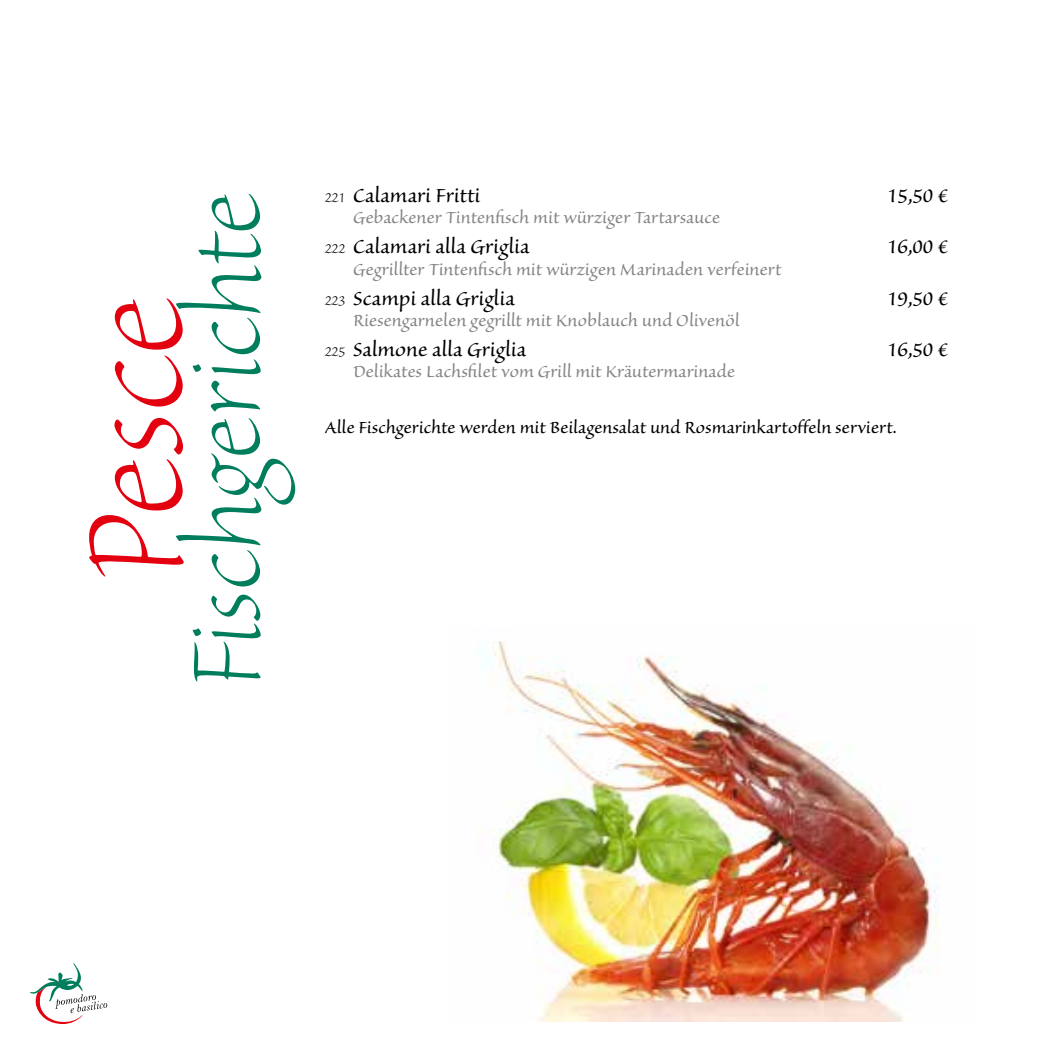
<style>
.page{position:relative;width:1049px;height:1049px;background:#fff}
.page>*{position:absolute;margin:0;border:0;box-sizing:border-box;transform-origin:0 0}
.t1{font:175px "Sanvito Pro Lt Disp";letter-spacing:.005em;color:#e3000f}
.t2{font:125px "Sanvito Pro Lt Disp";letter-spacing:-.01em;color:#007d5c}
.t3{font:25px "Sanvito Pro";color:#000}
.t4{font:21.25px "Sanvito Pro";color:#878786}
.t5{font:21.25px "Sanvito Pro";color:#000}
.s1{font-weight:300;font-size:17.5px}
</style>
<div class="page">
<svg style="left:30px;top:963px;width:77px;height:61px"></svg>
<img style="left:478px;top:641px;width:461px;height:381px">
<h2 class="t2" style="left:162px;top:687px;width:496px;rotate:-90deg">Fischgerichte</h2>
<p class="t3" style="left:325px;top:182px;width:157px"><span class="s1">221</span> Calamari Fritti</p>
<p class="t3" style="left:887px;top:182px;width:63px">15,50 €</p>
<p class="t4" style="left:353px;top:206px;width:369px">Gebackener Tintenfisch mit würziger Tartarsauce</p>
<p class="t3" style="left:325px;top:233px;width:206px"><span class="s1">222</span> Calamari alla Griglia</p>
<p class="t3" style="left:887px;top:233px;width:63px">16,00 €</p>
<p class="t4" style="left:353px;top:257px;width:430px">Gegrillter Tintenfisch mit würzigen Marinaden verfeinert</p>
<p class="t3" style="left:325px;top:284px;width:192px"><span class="s1">223</span> Scampi alla Griglia</p>
<p class="t3" style="left:887px;top:284px;width:63px">19,50 €</p>
<p class="t4" style="left:353px;top:309px;width:388px">Riesengarnelen gegrillt mit Knoblauch und Olivenöl</p>
<p class="t3" style="left:325px;top:336px;width:203px"><span class="s1">225</span> Salmone alla Griglia</p>
<p class="t3" style="left:887px;top:336px;width:63px">16,50 €</p>
<p class="t4" style="left:353px;top:360px;width:384px">Delikates Lachsfilet vom Grill mit Kräutermarinade</p>
<p class="t5" style="left:325px;top:415px;width:573px">Alle Fischgerichte werden mit Beilagensalat und Rosmarinkartoffeln serviert.</p>
<h1 class="t1" style="left:45px;top:579px;width:284px;rotate:-90deg">Pesce</h1>
</div>
